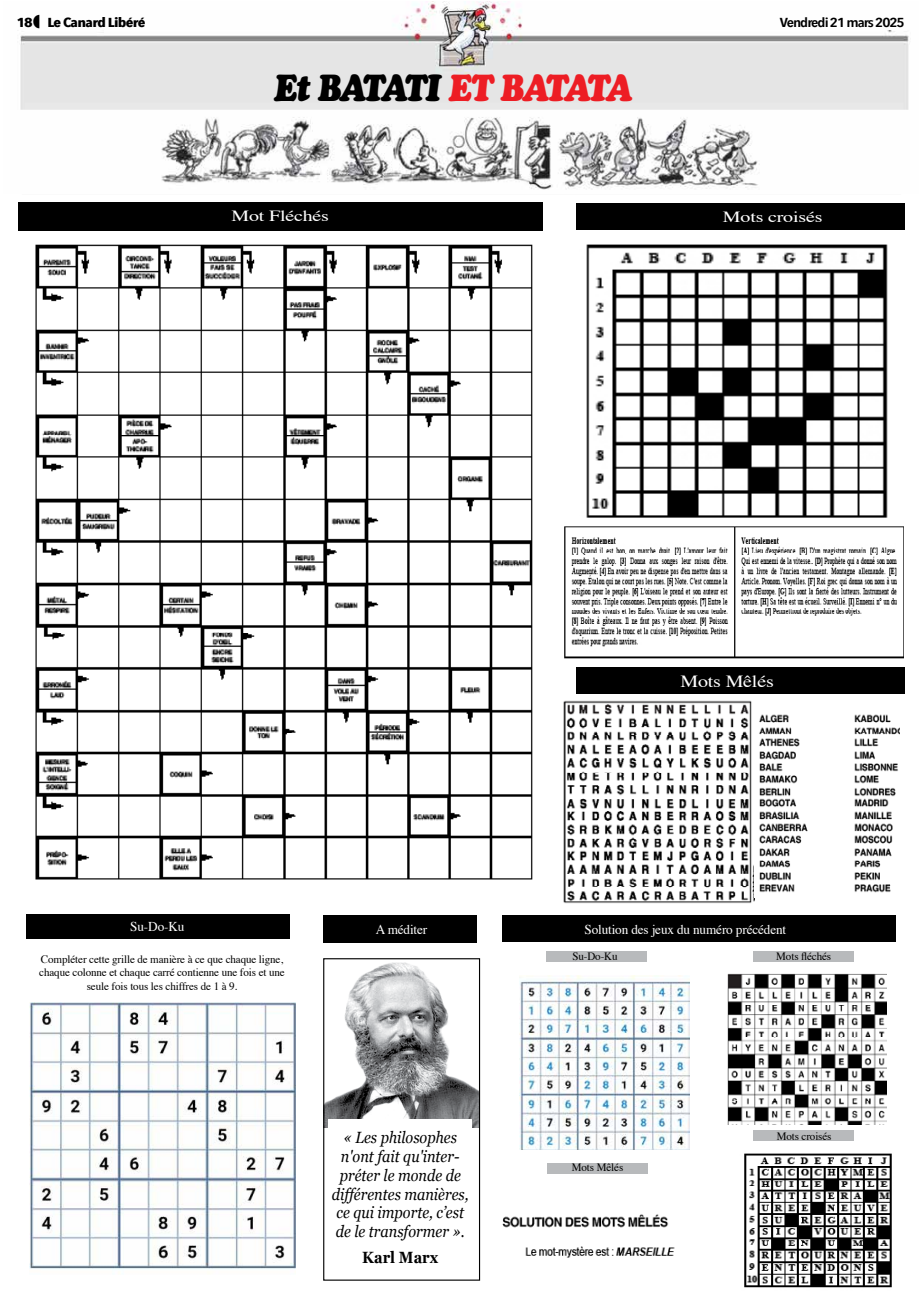
<style>
.page{position:relative;width:922px;height:1312px;background:#fff}
.page>*{position:absolute;margin:0;border:0;box-sizing:border-box;transform-origin:0 0}
.t1{font:italic 37.5px "Cooper Black Std";letter-spacing:-.095em;color:#000;scale:.9 1}
.t2{font:17px "Times";letter-spacing:-.01em;color:#fff;scale:1.18 1}
.t3{font:italic 16.25px/18.8px "Georgia";color:#000;text-align:center;scale:.89 1}
.t4{font:700 16.25px "Georgia";color:#000;scale:.89 1}
.t5{font:15.5px "Times";letter-spacing:-.01em;color:#fff;scale:1.29 1}
.t6{font:13.5px "Times";letter-spacing:-.01em;color:#fff}
.t7{font:600 13px "Avenir Next Condensed";letter-spacing:-.06em;color:#000;scale:1.25 1}
.t8{font:700 13px "Avenir Next Condensed";letter-spacing:-.04em;color:#000;scale:1.25 1}
.t9{font:11.25px/13.8px "Times";letter-spacing:-.01em;color:#000;text-align:center}
.s1{color:#ed1d24}
</style>
<div class="page">
<hr style="left:22px;top:193px;width:879px;height:1px;background:#bcbec0">
<img style="left:20px;top:2px;width:889px;height:188px">
<div style="left:323px;top:915px;width:154px;height:27px;background:#000"></div>
<div style="left:546px;top:950px;width:100px;height:11px;background:#b8babc"></div>
<div style="left:547px;top:1162px;width:100px;height:11px;background:#b8babc"></div>
<div style="left:753px;top:1130px;width:100px;height:10px;background:#b8babc"></div>
<div style="left:753px;top:950px;width:100px;height:11px;background:#b8babc"></div>
<div style="left:502px;top:915px;width:393px;height:26px;background:#000"></div>
<div style="left:26px;top:914px;width:264px;height:24px;background:#000"></div>
<div style="left:18px;top:203px;width:524px;height:28px;background:#000"></div>
<div style="left:575px;top:203px;width:328px;height:26px;background:#000"></div>
<div style="left:575px;top:667px;width:328px;height:27px;background:#000"></div>
<img style="left:727px;top:973px;width:159px;height:150px">
<img style="left:586px;top:244px;width:302px;height:274px">
<img style="left:564px;top:526px;width:339px;height:133px">
<img style="left:35px;top:244px;width:498px;height:636px">
<img style="left:744px;top:1153px;width:148px;height:135px">
<img style="left:325px;top:959px;width:153px;height:167px">
<div style="left:323px;top:957px;width:157px;height:323px;border:1px solid #000"></div>
<div style="left:328px;top:1119px;width:144px;height:155px;background:#fff"></div>
<img style="left:30px;top:1002px;width:265px;height:267px">
<img style="left:519px;top:975px;width:170px;height:174px">
<img style="left:563px;top:700px;width:191px;height:204px">
<img style="left:753px;top:704px;width:146px;height:193px">
<img style="left:502px;top:1214px;width:173px;height:44px">
<div style="left:669px;top:1211px;width:29px;height:20px;background:#fff"></div>
<svg style="left:33px;top:15px;width:6px;height:13px"></svg>
<p class="t8" style="left:17px;top:14px;width:104px">18 Le Canard Libéré</p>
<p class="t7" style="left:779px;top:11px;width:101px">Vendredi 21 mars 2025</p>
<h1 class="t1" style="left:273px;top:65px;width:400px">Et BATATI <span class="s1">ET BATATA</span></h1>
<h3 class="t5" style="left:231px;top:201px;width:77px">Mot Fléchés</h3>
<h3 class="t5" style="left:722px;top:202px;width:79px">Mots croisés</h3>
<h2 class="t2" style="left:680px;top:665px;width:81px">Mots Mêlés</h2>
<p class="t6" style="left:130px;top:913px;width:56px">Su-Do-Ku</p>
<p class="t6" style="left:584px;top:916px;width:203px">Solution des jeux du numéro précédent</p>
<p class="t6" style="left:376px;top:916px;width:53px">A méditer</p>
<p class="t9" style="left:39px;top:950px;width:247px">Compléter cette grille de manière à ce que chaque ligne, chaque colonne et chaque carré contienne une fois et une seule fois tous les chiffres de 1 à 9.</p>
<h3 class="t3" style="left:332px;top:1127px;width:155px">« Les philosophes n'ont fait qu'inter&shy;préter le monde de différentes manières, ce qui importe, c’est de le transformer ».</h3>
<h3 class="t4" style="left:362px;top:1245px;width:87px">Karl Marx</h3>
<p class="t9" style="left:572px;top:947px;width:47px">Su-Do-Ku</p>
<p class="t9" style="left:571px;top:1159px;width:53px">Mots Mêlés</p>
<p class="t9" style="left:776px;top:947px;width:56px">Mots fléchés</p>
<p class="t9" style="left:776px;top:1128px;width:56px">Mots croisés</p>
</div>
